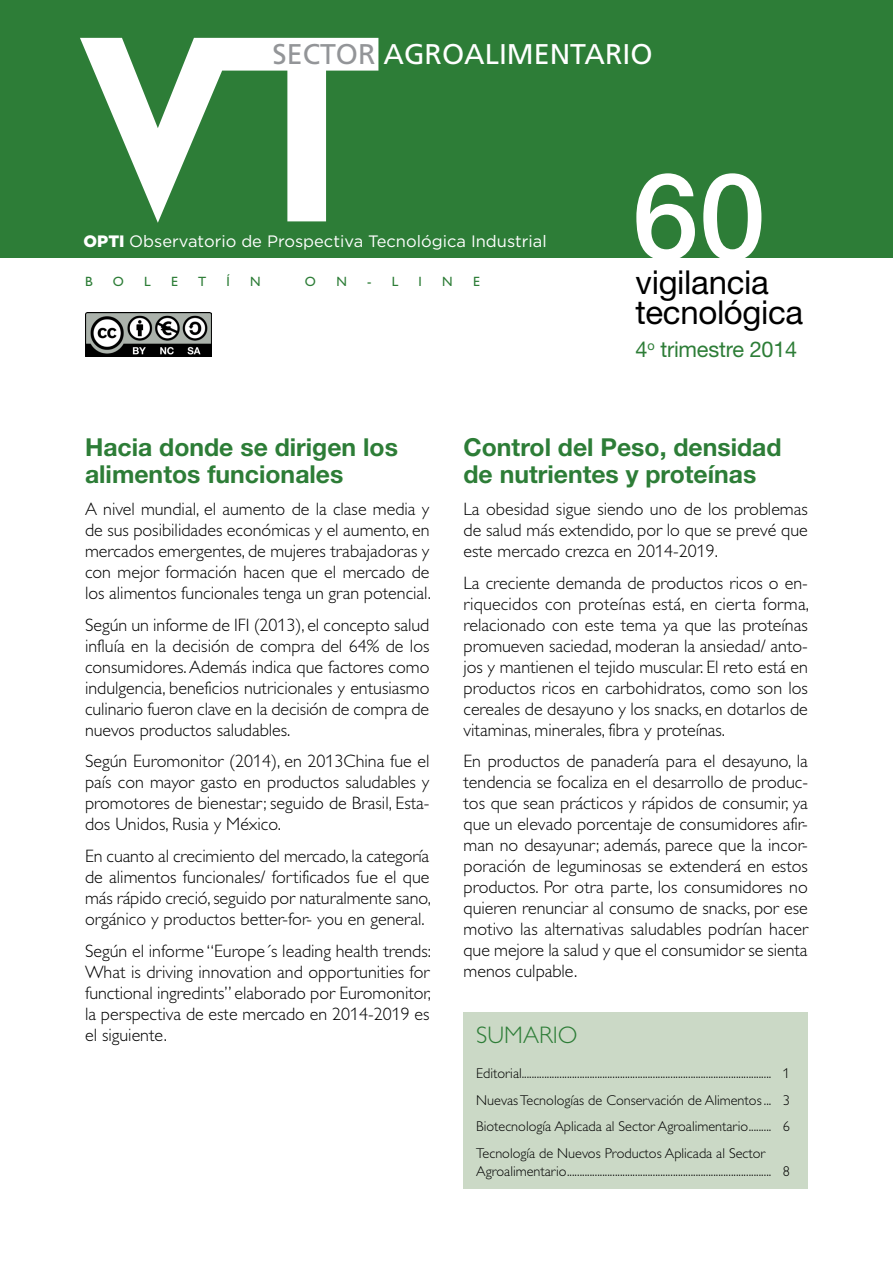
<style>
.page{position:relative;width:893px;height:1263px;background:#fff}
.page>*{position:absolute;margin:0;border:0;box-sizing:border-box;transform-origin:0 0}
.t1{font:500 120px "Helvetica Neue LT Std";color:#fff}
.t2{font:33px/30px "Helvetica Neue LT Std";letter-spacing:-.01em;color:#000}
.t3{font:28.5px "Frutiger LT Std";color:#fff}
.t4{font:700 24.75px/27px "Helvetica Neue LT Std";color:#2d7d37}
.t5{font:300 24px "Gill Alt One";color:#2d7d37}
.t6{font:21.75px "Helvetica Neue LT Std";letter-spacing:-.01em;color:#2d7d37}
.t7{font:300 18px/21px "Gill Alt One";color:#000;text-align:justify}
.t8{font:16.5px "Gotham";color:#fff}
.t9{font:300 14.25px/26.5px "Gill Alt One";color:#000;text-align:justify}
.t10{font:13.5px "Gill Alt One";color:#2d7d37}
.s1{color:#939598}
.s2{font-weight:900}
</style>
<div class="page">
<div style="left:0;top:0;width:893px;height:257px;background:#2d7d37"></div>
<img style="left:85px;top:313px;width:126px;height:44px">
<svg style="left:80px;top:38px;width:298px;height:185px"></svg>
<div style="left:463px;top:1012px;width:345px;height:176px;background:#cbd9c6"></div>
<h3 class="t3" style="left:273px;top:37px;width:382px"><span class="s1">SECTOR</span> AGROALIMENTARIO</h3>
<p class="t8" style="left:84px;top:232px;width:465px"><span class="s2">OPTI</span> Observatorio de Prospectiva Tecnológica Industrial</p>
<p class="t10" style="left:85px;top:273px;width:9px">B</p>
<p class="t10" style="left:113px;top:273px;width:13px">O</p>
<p class="t10" style="left:144px;top:273px;width:8px">L</p>
<p class="t10" style="left:171px;top:273px;width:8px">E</p>
<p class="t10" style="left:198px;top:273px;width:10px">T</p>
<p class="t10" style="left:227px;top:273px;width:5px">Í</p>
<p class="t10" style="left:250px;top:273px;width:12px">N</p>
<p class="t10" style="left:305px;top:273px;width:13px">O</p>
<p class="t10" style="left:336px;top:273px;width:12px">N</p>
<p class="t10" style="left:367px;top:273px;width:33px">- L</p>
<p class="t10" style="left:419px;top:273px;width:5px">I</p>
<p class="t10" style="left:442px;top:273px;width:12px">N</p>
<p class="t10" style="left:473px;top:273px;width:8px">E</p>
<h1 class="t1" style="left:632px;top:145px;width:135px">60</h1>
<h2 class="t2" style="left:635px;top:267px;width:169px">vigilancia tecnológica</h2>
<p class="t6" style="left:635px;top:336px;width:163px">4<sup>o</sup> trimestre 2014</p>
<h3 class="t4" style="left:85px;top:433px;width:314px">Hacia donde se dirigen los alimentos funcionales</h3>
<p class="t7" style="left:85px;top:498px;width:347px">A nivel mundial, el aumento de la clase media y de sus posibilidades económicas y el aumento, en mercados emergentes, de mujeres trabajadoras y con mejor formación hacen que el mercado de los alimentos funcionales tenga un gran potencial.</p>
<p class="t7" style="left:85px;top:614px;width:346px">Según un informe de IFI (2013), el concepto salud influía en la decisión de compra del 64% de los consumidores. Además indica que factores como indulgencia, beneficios nutricionales y entusiasmo culinario fueron clave en la decisión de compra de nuevos productos saludables.</p>
<p class="t7" style="left:85px;top:751px;width:346px">Según Euromonitor (2014), en 2013China fue el país con mayor gasto en productos saludables y promotores de bienestar; seguido de Brasil, Esta&shy;dos Unidos, Rusia y México.</p>
<p class="t7" style="left:85px;top:845px;width:347px">En cuanto al crecimiento del mercado, la categoría de alimentos funcionales/ fortificados fue el que más rápido creció, seguido por naturalmente sano, orgánico y productos better-for- you en general.</p>
<p class="t7" style="left:85px;top:940px;width:348px">Según el informe “Europe´s leading health trends:<br>What is driving innovation and opportunities for functional ingredints” elaborado por Euromonitor, la perspectiva de este mercado en 2014-2019 es el siguiente.</p>
<h3 class="t4" style="left:463px;top:433px;width:320px">Control del Peso, densidad de nutrientes y proteínas</h3>
<p class="t7" style="left:463px;top:498px;width:346px">La obesidad sigue siendo uno de los problemas de salud más extendido, por lo que se prevé que este mercado crezca en 2014-2019.</p>
<p class="t7" style="left:463px;top:572px;width:347px">La creciente demanda de productos ricos o en&shy;riquecidos con proteínas está, en cierta forma, relacionado con este tema ya que las proteínas promueven saciedad, moderan la ansiedad/ anto&shy;jos y mantienen el tejido muscular. El reto está en productos ricos en carbohidratos, como son los cereales de desayuno y los snacks, en dotarlos de vitaminas, minerales, fibra y proteínas.</p>
<p class="t7" style="left:463px;top:751px;width:346px">En productos de panadería para el desayuno, la tendencia se focaliza en el desarrollo de produc&shy;tos que sean prácticos y rápidos de consumir, ya que un elevado porcentaje de consumidores afir&shy;man no desayunar; además, parece que la incor&shy;poración de leguminosas se extenderá en estos productos. Por otra parte, los consumidores no quieren renunciar al consumo de snacks, por ese motivo las alternativas saludables podrían hacer que mejore la salud y que el consumidor se sienta menos culpable.</p>
<h3 class="t5" style="left:476px;top:1022px;width:103px">SUMARIO</h3>
<p class="t9" style="left:476px;top:1060px;width:315px">Editorial................................................................................................... 1<br>Nuevas Tecnologías de Conservación de Alimentos... 3<br>Biotecnología Aplicada al Sector Agroalimentario......... 6<br>Tecnología de Nuevos Productos Aplicada al Sector</p>
<p class="t9" style="left:476px;top:1158px;width:315px">Agroalimentario................................................................................. 8</p>
</div>
